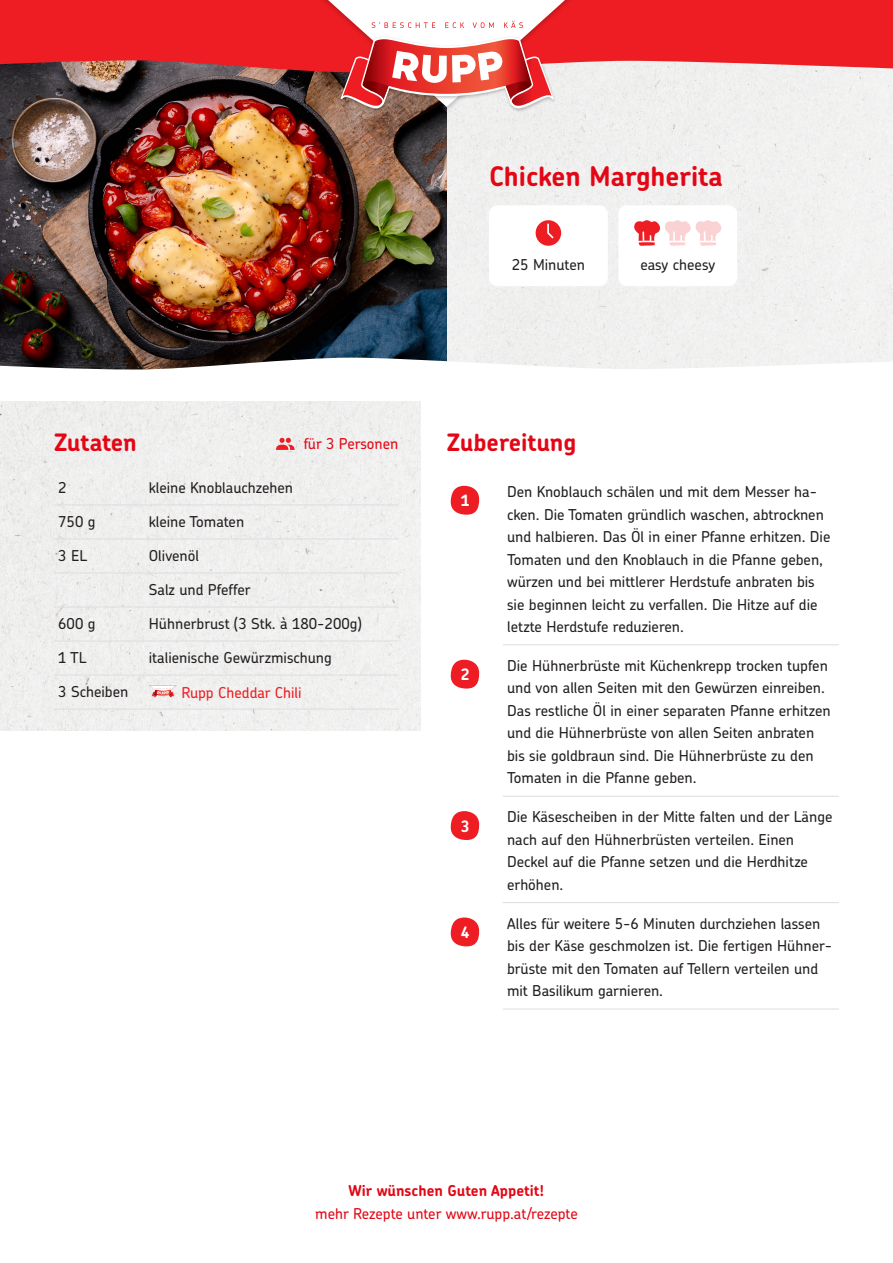
<style>
.page{position:relative;width:893px;height:1263px;background:#fff}
.page>*{position:absolute;margin:0;border:0;box-sizing:border-box;transform-origin:0 0}
.t1{font:700 27px "Chevin Pro";color:#e30715}
.t2{font:700 24px "Chevin Pro";letter-spacing:-.005em;color:#e30715}
.t3{font:700 15.75px "Chevin Pro";color:#fff}
.t4{font:500 15px/22.5px "Chevin Pro";color:#231f20}
.t5{font:500 15px "Chevin Pro";color:#e30715}
.t6{font:700 15px "Chevin Pro";color:#e30715}
.t7{font:500 15px "Chevin Pro";color:#ee1d23}
</style>
<div class="page">
<div style="left:0;top:402px;width:421px;height:328px;background:#f0efef"></div>
<div style="left:446px;top:72px;width:447px;height:286px;background:#f1f0f0"></div>
<hr style="left:503px;top:644px;width:336px;height:1px;background:#dcdddf">
<hr style="left:503px;top:796px;width:336px;height:1px;background:#dcdddf">
<hr style="left:503px;top:902px;width:336px;height:1px;background:#dcdddf">
<hr style="left:503px;top:1009px;width:336px;height:1px;background:#dcdddf">
<svg style="left:450px;top:486px;width:29px;height:29px"></svg>
<svg style="left:450px;top:660px;width:29px;height:28px"></svg>
<svg style="left:450px;top:811px;width:29px;height:29px"></svg>
<svg style="left:450px;top:917px;width:29px;height:29px"></svg>
<svg style="left:275px;top:438px;width:21px;height:12px"></svg>
<hr style="left:54px;top:505px;width:91px;height:1px;background:#dcdddf">
<hr style="left:145px;top:505px;width:253px;height:1px;background:#dcdddf">
<hr style="left:54px;top:539px;width:91px;height:1px;background:#dcdddf">
<hr style="left:145px;top:539px;width:253px;height:1px;background:#dcdddf">
<hr style="left:54px;top:573px;width:91px;height:1px;background:#dcdddf">
<hr style="left:145px;top:573px;width:253px;height:1px;background:#dcdddf">
<hr style="left:54px;top:607px;width:91px;height:1px;background:#dcdddf">
<hr style="left:145px;top:607px;width:253px;height:1px;background:#dcdddf">
<hr style="left:54px;top:641px;width:91px;height:1px;background:#dcdddf">
<hr style="left:145px;top:641px;width:253px;height:1px;background:#dcdddf">
<hr style="left:54px;top:675px;width:91px;height:1px;background:#dcdddf">
<hr style="left:145px;top:675px;width:253px;height:1px;background:#dcdddf">
<hr style="left:54px;top:709px;width:91px;height:1px;background:#dcdddf">
<hr style="left:145px;top:709px;width:253px;height:1px;background:#dcdddf">
<img style="left:149px;top:686px;width:28px;height:12px">
<img style="left:151px;top:697px;width:24px;height:1px">
<svg style="left:150px;top:686px;width:25px;height:11px"></svg>
<div style="left:489px;top:205px;width:119px;height:81px;background:#fff;border-radius:9px"></div>
<div style="left:618px;top:205px;width:119px;height:81px;background:#fff;border-radius:9px"></div>
<svg style="left:536px;top:220px;width:25px;height:26px"></svg>
<svg style="left:634px;top:220px;width:88px;height:26px"></svg>
<img style="left:0;top:72px;width:446px;height:286px">
<svg style="left:0;top:0;width:893px;height:72px;background:#e62d31"></svg>
<img style="left:315px;top:0;width:263px;height:115px">
<img style="left:337px;top:108px;width:220px;height:5px">
<svg style="left:328px;top:0;width:237px;height:108px"></svg>
<svg style="left:0;top:358px;width:893px;height:12px"></svg>
<h1 class="t1" style="left:489px;top:159px;width:235px">Chicken Margherita</h1>
<p class="t4" style="left:512px;top:253px;width:75px">25 Minuten</p>
<p class="t4" style="left:640px;top:253px;width:76px">easy cheesy</p>
<h2 class="t2" style="left:54px;top:426px;width:84px">Zutaten</h2>
<p class="t4" style="left:58px;top:476px;width:10px">2</p>
<p class="t4" style="left:149px;top:476px;width:146px">kleine Knoblauchzehen</p>
<p class="t4" style="left:58px;top:510px;width:39px">750 g</p>
<p class="t4" style="left:149px;top:510px;width:97px">kleine Tomaten</p>
<p class="t4" style="left:58px;top:544px;width:30px">3 EL</p>
<p class="t4" style="left:149px;top:544px;width:52px">Olivenöl</p>
<p class="t4" style="left:149px;top:578px;width:103px">Salz und Pfeffer</p>
<p class="t4" style="left:58px;top:612px;width:39px">600 g</p>
<p class="t4" style="left:149px;top:612px;width:215px">Hühnerbrust (3 Stk. à 180-200g)</p>
<p class="t4" style="left:58px;top:646px;width:30px">1 TL</p>
<p class="t4" style="left:149px;top:646px;width:185px">italienische Gewürzmischung</p>
<p class="t4" style="left:58px;top:680px;width:72px">3 Scheiben</p>
<p class="t7" style="left:181px;top:683px;width:122px">Rupp Cheddar Chili</p>
<p class="t5" style="left:304px;top:434px;width:96px">für 3 Personen</p>
<h2 class="t2" style="left:447px;top:426px;width:131px">Zubereitung</h2>
<p class="t3" style="left:461px;top:490px;width:10px">1</p>
<p class="t4" style="left:507px;top:480px;width:325px">Den Knoblauch schälen und mit dem Messer ha&shy;cken. Die Tomaten gründlich waschen, abtrocknen und halbieren. Das Öl in einer Pfanne erhitzen. Die Tomaten und den Knoblauch in die Pfanne geben, würzen und bei mittlerer Herdstufe anbraten bis sie beginnen leicht zu verfallen. Die Hitze auf die letzte Herdstufe reduzieren.</p>
<p class="t3" style="left:461px;top:664px;width:10px">2</p>
<p class="t4" style="left:507px;top:654px;width:325px">Die Hühnerbrüste mit Küchenkrepp trocken tupfen und von allen Seiten mit den Gewürzen einreiben.<br>Das restliche Öl in einer separaten Pfanne erhitzen und die Hühnerbrüste von allen Seiten anbraten bis sie goldbraun sind. Die Hühnerbrüste zu den Tomaten in die Pfanne geben.</p>
<p class="t3" style="left:461px;top:815px;width:10px">3</p>
<p class="t4" style="left:507px;top:805px;width:327px">Die Käsescheiben in der Mitte falten und der Länge nach auf den Hühnerbrüsten verteilen. Einen Deckel auf die Pfanne setzen und die Herdhitze erhöhen.</p>
<p class="t3" style="left:461px;top:922px;width:10px">4</p>
<p class="t4" style="left:507px;top:912px;width:327px">Alles für weitere 5-6 Minuten durchziehen lassen bis der Käse geschmolzen ist. Die fertigen Hühner&shy;brüste mit den Tomaten auf Tellern verteilen und mit Basilikum garnieren.</p>
<p class="t6" style="left:349px;top:1181px;width:197px">Wir wünschen Guten Appetit!</p>
<p class="t5" style="left:315px;top:1203px;width:264px">mehr Rezepte unter www.rupp.at/rezepte</p>
</div>
